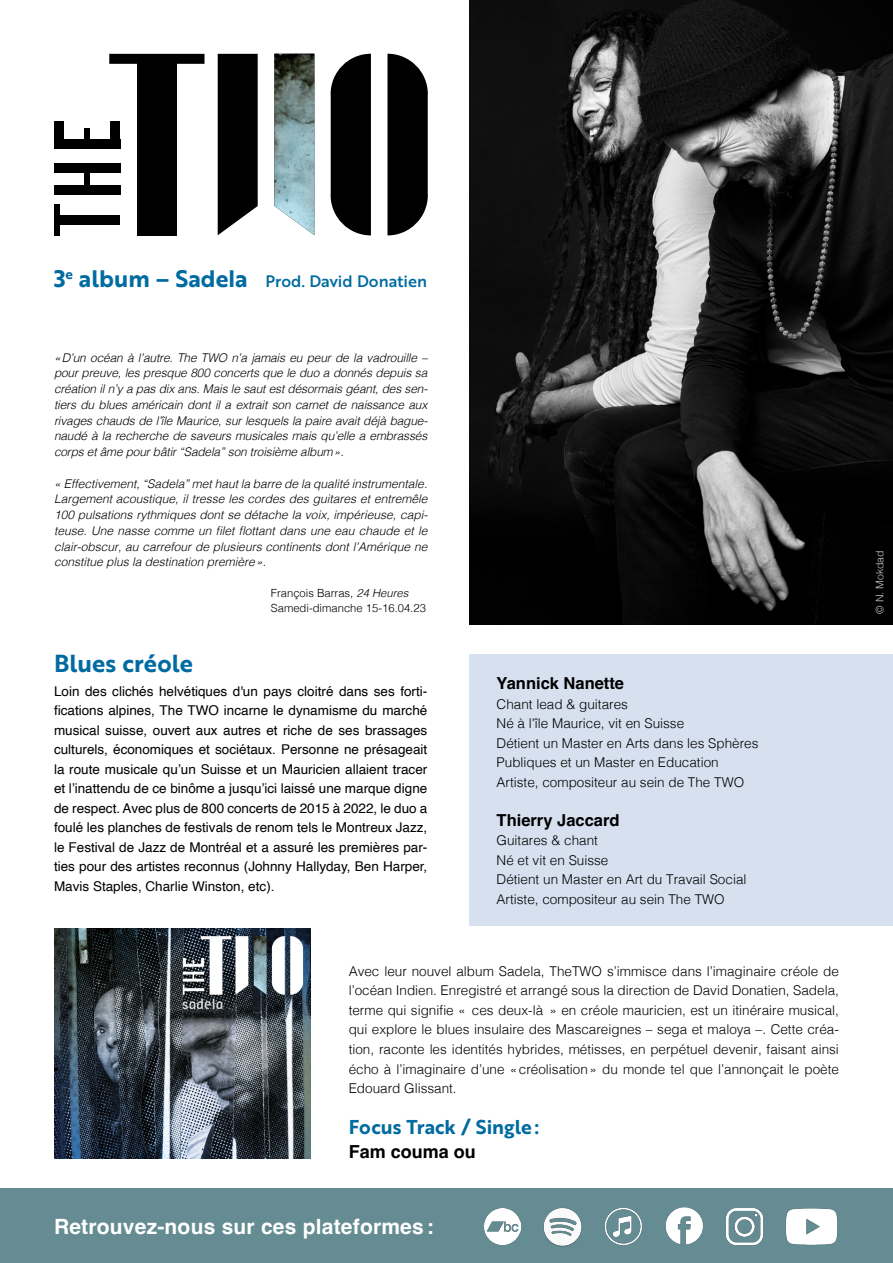
<style>
.page{position:relative;width:893px;height:1263px;background:#fff}
.page>*{position:absolute;margin:0;border:0;box-sizing:border-box;transform-origin:0 0}
.Texte_courant{font:24px "Brother 1816 Bold";color:#006ba1}
.Texte_courant-2{font:700 21px "Helvetica";letter-spacing:.01em;color:#fff}
.Texte_courant-3{font:19.5px "Brother 1816 Bold";color:#006ba1}
.Texte_courant-4{font:700 18px "Helvetica";color:#000}
.Texte_courant-5{font:700 16.5px "Helvetica";color:#000}
.Texte_courant-6{font:16.2px "Brother 1816 Medium";color:#006ba1}
.Texte_courant-7{font:300 13.5px/19.5px "Helvetica";color:#000;text-align:justify}
.Texte_courant-8{font:13.5px/19.5px "Helvetica";color:#000;text-align:justify}
.Texte_courant-9{font:italic 300 12px/15.8px "Helvetica";letter-spacing:-.005em;color:#000;text-align:justify}
.Texte_courant-10{font:300 11.25px "Helvetica";color:#000}
.t1{font:300 10.5px "Helvetica";color:#fff}
.s1{font-family:"Brother 1816 Bold";font-size:23.25px}
.s2{font-style:italic}
</style>
<div class="page">
<div style="left:0;top:1188px;width:893px;height:75px;background:#648c92"></div>
<img style="left:469px;top:0;width:424px;height:625px">
<svg style="left:218px;top:54px;width:40px;height:181px;background:#161616"></svg>
<div style="left:137px;top:59px;width:40px;height:176px;background:#000"></div>
<div style="left:109px;top:54px;width:95px;height:10px;background:#000"></div>
<svg style="left:331px;top:54px;width:40px;height:181px;background:#171717"></svg>
<svg style="left:387px;top:54px;width:41px;height:181px;background:#1b1b1b"></svg>
<div style="left:57px;top:215px;width:63px;height:9px;background:#000"></div>
<div style="left:54px;top:185px;width:66px;height:10px;background:#000"></div>
<div style="left:54px;top:140px;width:66px;height:9px;background:#000"></div>
<div style="left:54px;top:164px;width:66px;height:9px;background:#000"></div>
<div style="left:54px;top:121px;width:9px;height:24px;background:#000"></div>
<div style="left:111px;top:121px;width:9px;height:24px;background:#000"></div>
<div style="left:84px;top:128px;width:5px;height:17px;background:#000"></div>
<div style="left:84px;top:168px;width:5px;height:22px;background:#000"></div>
<div style="left:54px;top:204px;width:5px;height:31px;background:#000"></div>
<img style="left:274px;top:54px;width:40px;height:181px">
<img style="left:54px;top:929px;width:256px;height:229px">
<div style="left:469px;top:654px;width:424px;height:272px;background:#d6e0ef"></div>
<img style="left:484px;top:1208px;width:37px;height:36px">
<img style="left:605px;top:1208px;width:38px;height:38px">
<img style="left:726px;top:1208px;width:37px;height:37px">
<img style="left:543px;top:1208px;width:39px;height:39px">
<img style="left:785px;top:1208px;width:53px;height:37px">
<img style="left:665px;top:1207px;width:38px;height:38px">
<p class="Texte_courant-6" style="left:54px;top:269px;width:375px"><span class="s1">3</span><sup>e</sup> <span class="s1">album – Sadela</span> Prod. David Donatien</p>
<p class="Texte_courant-9" style="left:54px;top:349px;width:375px">«D’un océan à l’autre. The TWO n’a jamais eu peur de la vadrouille – pour preuve, les presque 800 concerts que le duo a donnés depuis sa création il n’y a pas dix ans. Mais le saut est désormais géant, des sen&shy;tiers du blues américain dont il a extrait son carnet de naissance aux rivages chauds de l’île Maurice, sur lesquels la paire avait déjà bague&shy;naudé à la recherche de saveurs musicales mais qu’elle a embrassés corps et âme pour bâtir “Sadela” son troisième album».</p>
<p class="Texte_courant-9" style="left:54px;top:475px;width:375px">« Effectivement, “Sadela” met haut la barre de la qualité instrumentale.<br>Largement acoustique, il tresse les cordes des guitares et entremêle 100 pulsations rythmiques dont se détache la voix, impérieuse, capi&shy;teuse. Une nasse comme un filet flottant dans une eau chaude et le clair-obscur, au carrefour de plusieurs continents dont l’Amérique ne constitue plus la destination première».</p>
<p class="Texte_courant-10" style="left:271px;top:584px;width:139px">François Barras, <span class="s2">24 Heures</span></p>
<p class="Texte_courant-10" style="left:271px;top:599px;width:157px">Samedi-dimanche 15-16.04.23</p>
<p class="Texte_courant" style="left:54px;top:645px;width:140px">Blues créole</p>
<p class="Texte_courant-8" style="left:54px;top:681px;width:375px">Loin des clichés helvétiques d'un pays cloitré dans ses forti&shy;fications alpines, The TWO incarne le dynamisme du marché musical suisse, ouvert aux autres et riche de ses brassages culturels, économiques et sociétaux. Personne ne présageait la route musicale qu’un Suisse et un Mauricien allaient tracer et l’inattendu de ce binôme a jusqu’ici laissé une marque digne de respect. Avec plus de 800 concerts de 2015 à 2022, le duo a foulé les planches de festivals de renom tels le Montreux Jazz, le Festival de Jazz de Montréal et a assuré les premières par&shy;ties pour des artistes reconnus (Johnny Hallyday, Ben Harper, Mavis Staples, Charlie Winston, etc).</p>
<p class="Texte_courant-5" style="left:497px;top:673px;width:129px">Yannick Nanette</p>
<p class="Texte_courant-7" style="left:497px;top:693px;width:133px">Chant lead &amp; guitares</p>
<p class="Texte_courant-7" style="left:497px;top:713px;width:189px">Né à l'île Maurice, vit en Suisse</p>
<p class="Texte_courant-7" style="left:497px;top:732px;width:263px">Détient un Master en Arts dans les Sphères</p>
<p class="Texte_courant-7" style="left:497px;top:752px;width:224px">Publiques et un Master en Education</p>
<p class="Texte_courant-7" style="left:497px;top:771px;width:249px">Artiste, compositeur au sein de The TWO</p>
<p class="Texte_courant-5" style="left:497px;top:810px;width:124px">Thierry Jaccard</p>
<p class="Texte_courant-7" style="left:497px;top:830px;width:103px">Guitares &amp; chant</p>
<p class="Texte_courant-7" style="left:497px;top:849px;width:113px">Né et vit en Suisse</p>
<p class="Texte_courant-7" style="left:497px;top:869px;width:251px">Détient un Master en Art du Travail Social</p>
<p class="Texte_courant-7" style="left:497px;top:888px;width:230px">Artiste, compositeur au sein The TWO</p>
<p class="Texte_courant-7" style="left:349px;top:960px;width:492px">Avec leur nouvel album Sadela, TheTWO s’immisce dans l’imaginaire créole de l’océan Indien. Enregistré et arrangé sous la direction de David Donatien, Sadela, terme qui signifie « ces deux-là » en créole mauricien, est un itinéraire musical, qui explore le blues insulaire des Mascareignes – sega et maloya –. Cette créa&shy;tion, raconte les identités hybrides, métisses, en perpétuel devenir, faisant ainsi écho à l’imaginaire d’une «créolisation» du monde tel que l’annonçait le poète Edouard Glissant.</p>
<p class="Texte_courant-3" style="left:349px;top:1112px;width:192px">Focus Track / Single:</p>
<p class="Texte_courant-4" style="left:349px;top:1141px;width:129px">Fam couma ou</p>
<p class="Texte_courant-2" style="left:54px;top:1214px;width:381px">Retrouvez-nous sur ces plateformes :</p>
<p class="t1" style="left:871px;top:613px;width:65px;rotate:-90deg">© N. Mokdad</p>
</div>
